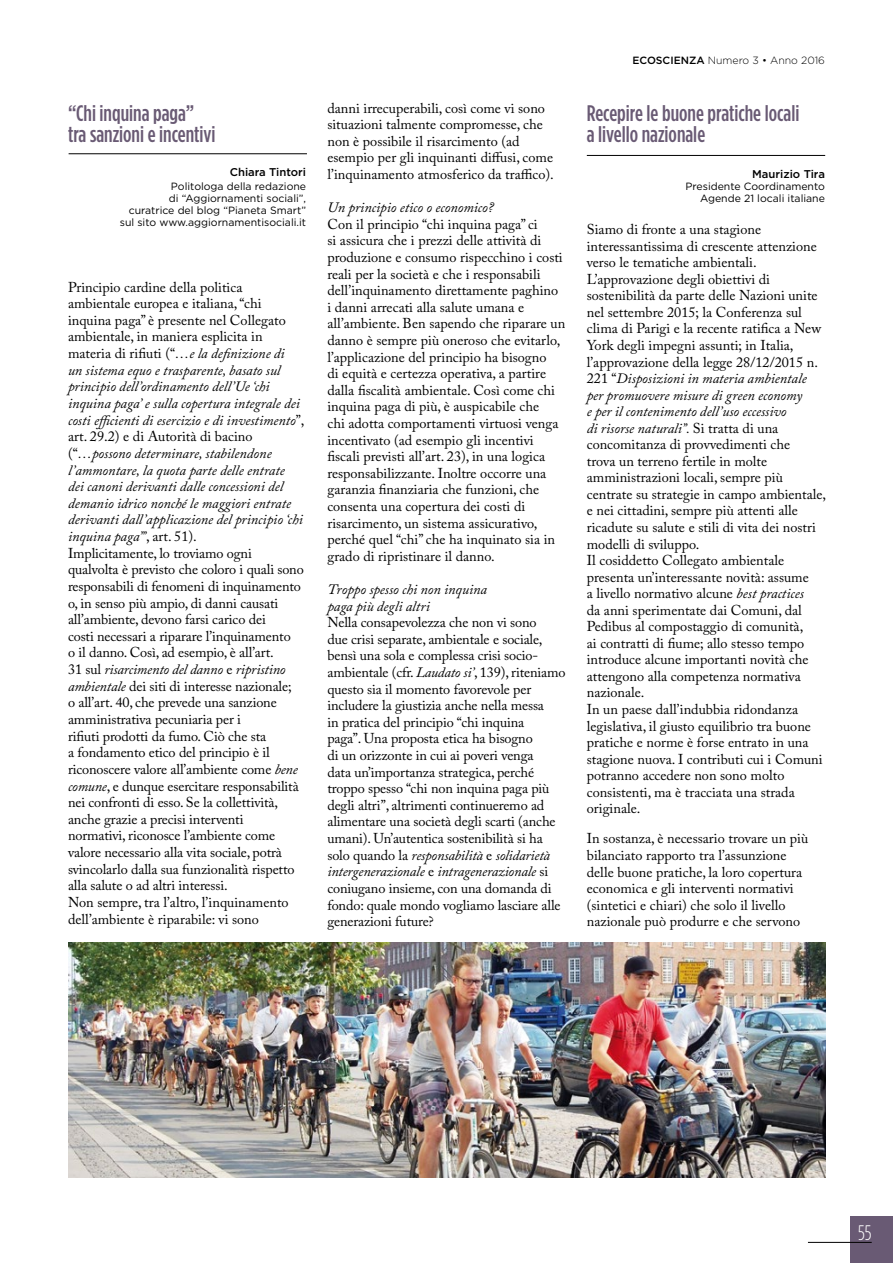
<style>
.page{position:relative;width:893px;height:1263px;background:#fff}
.page>*{position:absolute;margin:0;border:0;box-sizing:border-box;transform-origin:0 0}
.t1{font:500 22.5px/21px "Gotham Condensed";color:#695a74}
.t2{font:300 condensed 21px "Gotham HTF";color:#fff}
.t3{font:14.25px/16.6px "Adobe Caslon Pro";color:#000}
.t4{font:italic 14.25px/16.6px "Adobe Caslon Pro";color:#000}
.t5{font:500 11.25px "Gotham";color:#000}
.t6{font:10.5px/12px "Gotham HTF";color:#000;text-align:right}
.t7{font:10.5px/12px "Gotham";color:#000;text-align:right}
.t8{font:300 10.5px "Gotham HTF";color:#000}
.s1{font-style:italic}
.s2{font-weight:500}
</style>
<div class="page">
<div style="left:850px;top:1216px;width:43px;height:47px;background:#695a74"></div>
<hr style="left:808px;top:1242px;width:64px;height:1px;background:#000">
<hr style="left:587px;top:155px;width:238px;height:1px;background:#000">
<hr style="left:69px;top:153px;width:238px;height:1px;background:#000">
<img style="left:68px;top:943px;width:757px;height:235px">
<h1 class="t1" style="left:68px;top:102px;width:149px">“Chi inquina paga” tra sanzioni e incentivi</h1>
<p class="t5" style="left:230px;top:165px;width:78px">Chiara Tintori</p>
<p class="t6" style="left:120px;top:180px;width:188px">Politologa della redazione<br>di “Aggiornamenti sociali”,<br>curatrice del blog “Pianeta Smart” sul sito www.aggiornamentisociali.it</p>
<p class="t3" style="left:68px;top:278px;width:238px">Principio cardine della politica ambientale europea e italiana, “chi inquina paga” è presente nel Collegato ambientale, in maniera esplicita in materia di rifiuti (“<span class="s1">…e la definizione di<br>un sistema equo e trasparente, basato sul principio dell’ordinamento dell’Ue ‘chi inquina paga’ e sulla copertura integrale dei costi efficienti di esercizio e di investimento</span>”, art. 29.2) e di Autorità di bacino (“<span class="s1">…possono determinare, stabilendone l’ammontare, la quota parte delle entrate<br>dei canoni derivanti dalle concessioni del demanio idrico nonché le maggiori entrate derivanti dall’applicazione del principio ‘chi inquina paga’”</span>, art. 51).<br>Implicitamente, lo troviamo ogni qualvolta è previsto che coloro i quali sono responsabili di fenomeni di inquinamento o, in senso più ampio, di danni causati all’ambiente, devono farsi carico dei<br>costi necessari a riparare l’inquinamento<br>o il danno. Così, ad esempio, è all’art.<br>31 sul <span class="s1">risarcimento del danno</span> e <span class="s1">ripristino ambientale</span> dei siti di interesse nazionale;<br>o all’art. 40, che prevede una sanzione amministrativa pecuniaria per i<br>rifiuti prodotti da fumo. Ciò che sta<br>a fondamento etico del principio è il riconoscere valore all’ambiente come <span class="s1">bene comune</span>, e dunque esercitare responsabilità nei confronti di esso. Se la collettività, anche grazie a precisi interventi normativi, riconosce l’ambiente come valore necessario alla vita sociale, potrà svincolarlo dalla sua funzionalità rispetto alla salute o ad altri interessi.<br>Non sempre, tra l’altro, l’inquinamento dell’ambiente è riparabile: vi sono</p>
<p class="t3" style="left:327px;top:99px;width:228px">danni irrecuperabili, così come vi sono situazioni talmente compromesse, che non è possibile il risarcimento (ad esempio per gli inquinanti diffusi, come l’inquinamento atmosferico da traffico).</p>
<p class="t4" style="left:327px;top:199px;width:168px">Un principio etico o economico?</p>
<p class="t3" style="left:327px;top:215px;width:239px">Con il principio “chi inquina paga” ci<br>si assicura che i prezzi delle attività di produzione e consumo rispecchino i costi reali per la società e che i responsabili dell’inquinamento direttamente paghino i danni arrecati alla salute umana e all’ambiente. Ben sapendo che riparare un danno è sempre più oneroso che evitarlo, l’applicazione del principio ha bisogno<br>di equità e certezza operativa, a partire dalla fiscalità ambientale. Così come chi inquina paga di più, è auspicabile che<br>chi adotta comportamenti virtuosi venga incentivato (ad esempio gli incentivi fiscali previsti all’art. 23), in una logica responsabilizzante. Inoltre occorre una garanzia finanziaria che funzioni, che consenta una copertura dei costi di risarcimento, un sistema assicurativo, perché quel “chi” che ha inquinato sia in grado di ripristinare il danno.</p>
<p class="t4" style="left:327px;top:581px;width:161px">Troppo spesso chi non inquina paga più degli altri</p>
<p class="t3" style="left:327px;top:614px;width:240px">Nella consapevolezza che non vi sono<br>due crisi separate, ambientale e sociale, bensì una sola e complessa crisi socio&shy;ambientale (cfr. <span class="s1">Laudato si’</span>, 139), riteniamo questo sia il momento favorevole per includere la giustizia anche nella messa<br>in pratica del principio “chi inquina<br>paga”. Una proposta etica ha bisogno<br>di un orizzonte in cui ai poveri venga<br>data un’importanza strategica, perché troppo spesso “chi non inquina paga più degli altri”, altrimenti continueremo ad alimentare una società degli scarti (anche umani). Un’autentica sostenibilità si ha solo quando la <span class="s1">responsabilità</span> e <span class="s1">solidarietà intergenerazionale</span> e <span class="s1">intragenerazionale</span> si coniugano insieme, con una domanda di fondo: quale mondo vogliamo lasciare alle generazioni future?</p>
<p class="t8" style="left:632px;top:55px;width:194px"><span class="s2">ECOSCIENZA</span> Numero 3 • Anno 2016</p>
<h1 class="t1" style="left:587px;top:102px;width:214px">Recepire le buone pratiche locali a livello nazionale</h1>
<p class="t5" style="left:752px;top:168px;width:74px">Maurizio Tira</p>
<p class="t7" style="left:685px;top:181px;width:141px">Presidente Coordinamento<br>Agende 21 locali italiane</p>
<p class="t3" style="left:587px;top:221px;width:241px">Siamo di fronte a una stagione interessantissima di crescente attenzione verso le tematiche ambientali.<br>L’approvazione degli obiettivi di sostenibilità da parte delle Nazioni unite nel settembre 2015; la Conferenza sul clima di Parigi e la recente ratifica a New York degli impegni assunti; in Italia, l’approvazione della legge 28/12/2015 n.<br>221 “<span class="s1">Disposizioni in materia ambientale per promuovere misure di green economy<br>e per il contenimento dell’uso eccessivo<br>di risorse naturali”.</span> Si tratta di una concomitanza di provvedimenti che<br>trova un terreno fertile in molte amministrazioni locali, sempre più centrate su strategie in campo ambientale, e nei cittadini, sempre più attenti alle ricadute su salute e stili di vita dei nostri modelli di sviluppo.<br>Il cosiddetto Collegato ambientale presenta un’interessante novità: assume<br>a livello normativo alcune <span class="s1">best practices<br></span>da anni sperimentate dai Comuni, dal Pedibus al compostaggio di comunità,<br>ai contratti di fiume; allo stesso tempo introduce alcune importanti novità che attengono alla competenza normativa nazionale.<br>In un paese dall’indubbia ridondanza legislativa, il giusto equilibrio tra buone pratiche e norme è forse entrato in una stagione nuova. I contributi cui i Comuni potranno accedere non sono molto consistenti, ma è tracciata una strada originale.</p>
<p class="t3" style="left:587px;top:830px;width:223px">In sostanza, è necessario trovare un più bilanciato rapporto tra l’assunzione delle buone pratiche, la loro copertura economica e gli interventi normativi (sintetici e chiari) che solo il livello nazionale può produrre e che servono</p>
<h2 class="t2" style="left:858px;top:1221px;width:15px">55</h2>
</div>
